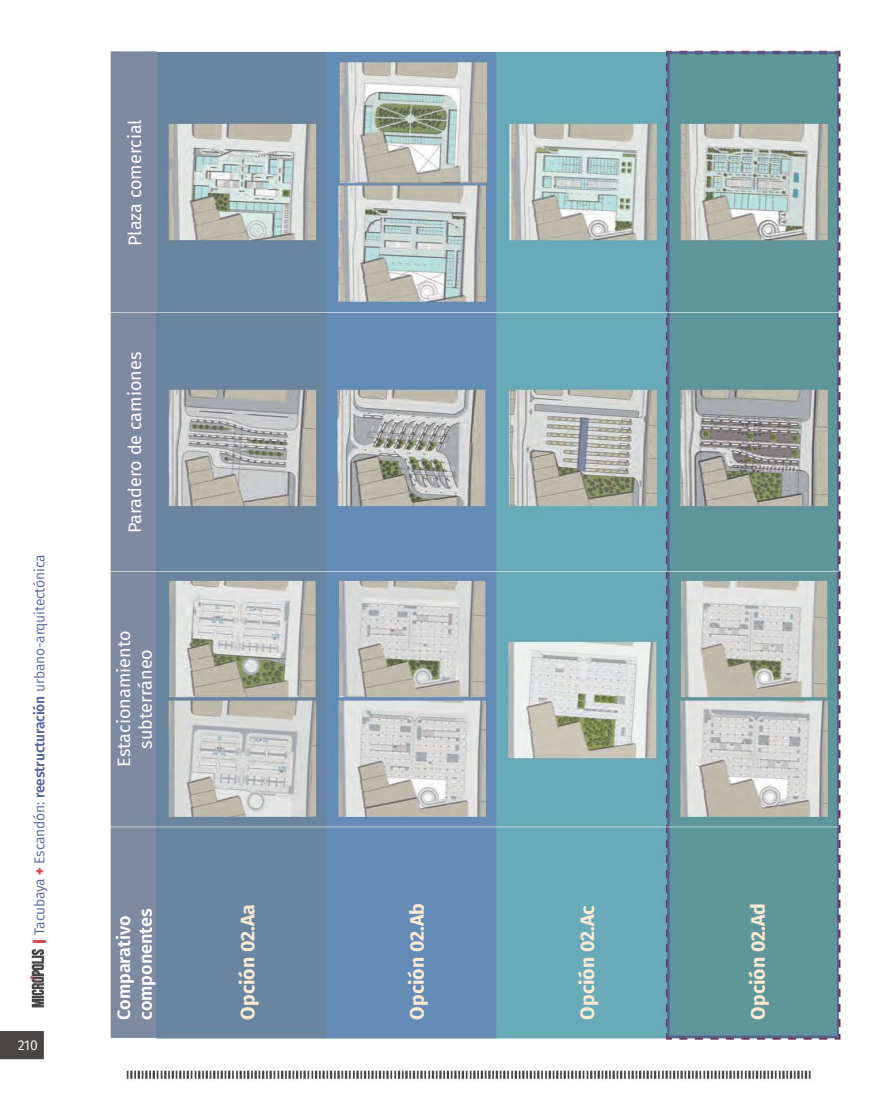
<style>
.page{position:relative;width:893px;height:1106px;background:#fff}
.page>*{position:absolute;margin:0;border:0;box-sizing:border-box;transform-origin:0 0}
.t1{font:700 19.5px "Fira Sans";color:#fbead3}
.t2{font:18px/21.6px "Fira Sans";color:#fff;text-align:center}
.t3{font:600 18px/21.6px "Fira Sans";color:#fff}
.t4{font:14.25px "Fira Sans";letter-spacing:-.01em;color:#58679a}
.t5{font:14.25px "Fira Sans";color:#fff}
.s1{font-weight:900;color:#d34e52}
.s2{font-weight:800;color:#d34f54}
.s3{font-weight:600}
</style>
<div class="page">
<img style="left:0;top:77px;width:846px;height:1003px">
<img style="left:110px;top:50px;width:731px;height:538px">
<img style="left:110px;top:590px;width:731px;height:448px">
<p class="t4" style="left:29px;top:943px;width:390px;rotate:-90deg"><span class="s1">|</span> Tacubaya <span class="s2">+</span> Escandón: <span class="s3">reestructuración</span> urbano-arquitectónica</p>
<p class="t5" style="left:18px;top:1034px;width:21px">210</p>
<p class="t2" style="left:124px;top:246px;width:128px;rotate:-90deg">Plaza comercial</p>
<p class="t2" style="left:123px;top:533px;width:182px;rotate:-90deg">Paradero de camiones</p>
<p class="t2" style="left:113px;top:767px;width:138px;rotate:-90deg">Estacionamiento subterráneo</p>
<p class="t3" style="left:112px;top:1019px;width:113px;rotate:-90deg">Comparativo componentes</p>
<p class="t1" style="left:231px;top:1019px;width:117px;rotate:-90deg">Opción 02.Aa</p>
<p class="t1" style="left:401px;top:1019px;width:118px;rotate:-90deg">Opción 02.Ab</p>
<p class="t1" style="left:571px;top:1019px;width:116px;rotate:-90deg">Opción 02.Ac</p>
<p class="t1" style="left:742px;top:1019px;width:118px;rotate:-90deg">Opción 02.Ad</p>
</div>
